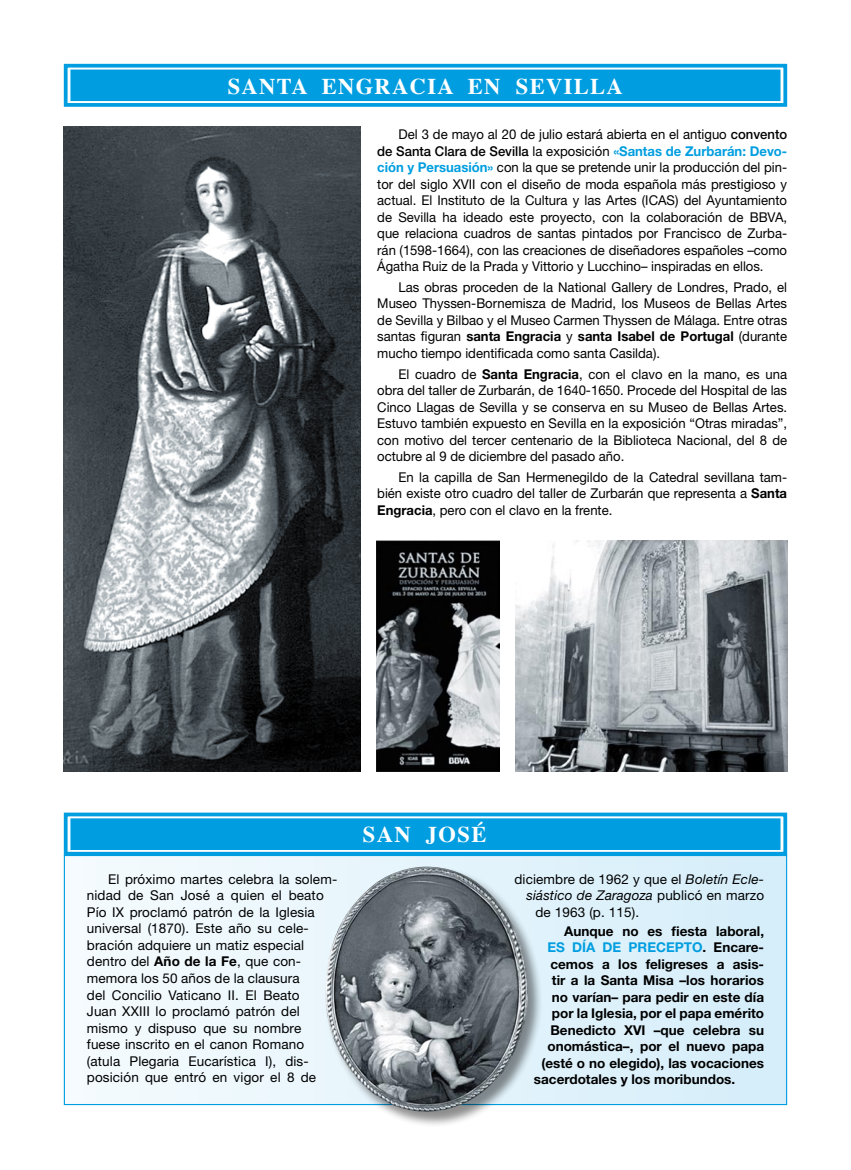
<style>
.page{position:relative;width:851px;height:1170px;background:#fff}
.page>*{position:absolute;margin:0;border:0;box-sizing:border-box;transform-origin:0 0}
.t1{font:700 22.5px "Times";letter-spacing:.06em;color:#fff}
.t2{font:13.5px/16.5px "Helvetica Neue LT Std";letter-spacing:.01em;color:#000;text-align:justify}
.t3{font:700 13.5px "Helvetica Neue LT Std";color:#000}
.t4{font:italic 13.5px "Helvetica Neue LT Std";letter-spacing:.01em;color:#000}
.t5{font:700 13.5px "Helvetica Neue LT Std";color:#009ee0}
.s1{font-weight:500}
.s2{font-weight:700;color:#009ee0}
.s3{font-weight:700}
.s4{font-style:italic}
.s5{font-style:normal}
.s6{color:#000}
</style>
<div class="page">
<div style="left:64px;top:855px;width:722px;height:249px;background:linear-gradient(to right,#f5fbfe,#d5eefa)"></div>
<div style="left:71px;top:70px;width:708px;height:30px;background:#009ee0"></div>
<div style="left:64px;top:64px;width:723px;height:43px;border:4px solid #009ee0"></div>
<div style="left:70px;top:70px;width:710px;height:31px;border:1px solid #009ee0"></div>
<div style="left:71px;top:818px;width:708px;height:31px;background:#009ee0"></div>
<div style="left:64px;top:812px;width:723px;height:43px;border:4px solid #009ee0"></div>
<div style="left:70px;top:818px;width:710px;height:31px;border:1px solid #009ee0"></div>
<img style="left:64px;top:126px;width:296px;height:645px">
<img style="left:377px;top:541px;width:122px;height:230px">
<img style="left:515px;top:541px;width:272px;height:230px">
<div style="left:325px;top:865px;width:218px;height:261px;background:#000;opacity:.45"></div>
<img style="left:322px;top:866px;width:206px;height:246px">
<h1 class="t1" style="left:228px;top:64px;width:396px">SANTA ENGRACIA EN SEVILLA</h1>
<p class="t2" style="left:377px;top:126px;width:411px;text-indent:21px">Del 3 de mayo al 20 de julio estará abierta en el antiguo <span class="s1">convento de Santa Clara de Sevilla</span> la exposición <span class="s2">«Santas de Zurbarán: Devo&shy;ción y Persuasión»</span> con la que se pretende unir la producción del pin&shy;tor del siglo XVII con el diseño de moda española más prestigioso y actual. El Instituto de la Cultura y las Artes (ICAS) del Ayuntamiento de Sevilla ha ideado este proyecto, con la colaboración de BBVA, que relaciona cuadros de santas pintados por Francisco de Zurba&shy;rán (1598-1664), con las creaciones de diseñadores españoles –como Ágatha Ruiz de la Prada y Vittorio y Lucchino– inspiradas en ellos.</p>
<p class="t2" style="left:377px;top:278px;width:411px;text-indent:21px">Las obras proceden de la National Gallery de Londres, Prado, el Museo Thyssen-Bornemisza de Madrid, los Museos de Bellas Artes de Sevilla y Bilbao y el Museo Carmen Thyssen de Málaga. Entre otras santas figuran <span class="s3">santa Engracia</span> y <span class="s3">santa Isabel de Portugal</span> (durante mucho tiempo identificada como santa Casilda).</p>
<p class="t2" style="left:377px;top:365px;width:411px;text-indent:21px">El cuadro de <span class="s3">Santa Engracia</span>, con el clavo en la mano, es una obra del taller de Zurbarán, de 1640-1650. Procede del Hospital de las Cinco Llagas de Sevilla y se conserva en su Museo de Bellas Artes.<br>Estuvo también expuesto en Sevilla en la exposición “Otras miradas”, con motivo del tercer centenario de la Biblioteca Nacional, del 8 de octubre al 9 de diciembre del pasado año.</p>
<p class="t2" style="left:377px;top:468px;width:411px;text-indent:21px">En la capilla de San Hermenegildo de la Catedral sevillana tam&shy;bién existe otro cuadro del taller de Zurbarán que representa a <span class="s3">Santa Engracia</span>, pero con el clavo en la frente.</p>
<h1 class="t1" style="left:363px;top:813px;width:125px">SAN JOSÉ</h1>
<p class="t2" style="left:87px;top:870px;width:252px;text-align:left;text-indent:21px">El próximo martes celebra la solem&shy;nidad de San José a quien el beato Pío IX proclamó patrón de la Iglesia universal (1870). Este año su cele&shy;bración adquiere un matiz especial dentro del <span class="s3">Año de la Fe</span>, que con&shy;memora los 50 años de la clausura<br>del Concilio Vaticano II. El Beato<br>Juan XXIII lo proclamó patrón del mismo y dispuso que su nombre fuese inscrito en el canon Romano (atula Plegaria Eucarística I), dis&shy;posición que entró en vigor el 8 de</p>
<p class="t2" style="left:514px;top:870px;width:251px">diciembre de 1962 y que el <span class="s4">Boletín Ecle-</span></p>
<p class="t4" style="left:526px;top:887px;width:239px">siástico de Zaragoza <span class="s5">publicó en marzo</span></p>
<p class="t2" style="left:535px;top:903px;width:105px">de 1963 (p. 115).</p>
<p class="t3" style="left:564px;top:922px;width:201px">Aunque no es fiesta laboral,</p>
<p class="t5" style="left:547px;top:938px;width:218px">ES DÍA DE PRECEPTO<span class="s6">. Encare-</span></p>
<p class="t3" style="left:550px;top:955px;width:215px">cemos a los feligreses a asis-</p>
<p class="t3" style="left:552px;top:971px;width:214px">tir a la Santa Misa –los horarios</p>
<p class="t3" style="left:552px;top:988px;width:214px">no varían– para pedir en este día</p>
<p class="t3" style="left:552px;top:1004px;width:214px">por la Iglesia, por el papa emérito</p>
<p class="t3" style="left:550px;top:1021px;width:215px">Benedicto XVI –que celebra su</p>
<p class="t3" style="left:547px;top:1037px;width:218px">onomástica–, por el nuevo papa</p>
<p class="t3" style="left:541px;top:1054px;width:224px">(esté o no elegido), las vocaciones</p>
<p class="t3" style="left:534px;top:1070px;width:203px">sacerdotales y los moribundos.</p>
</div>
